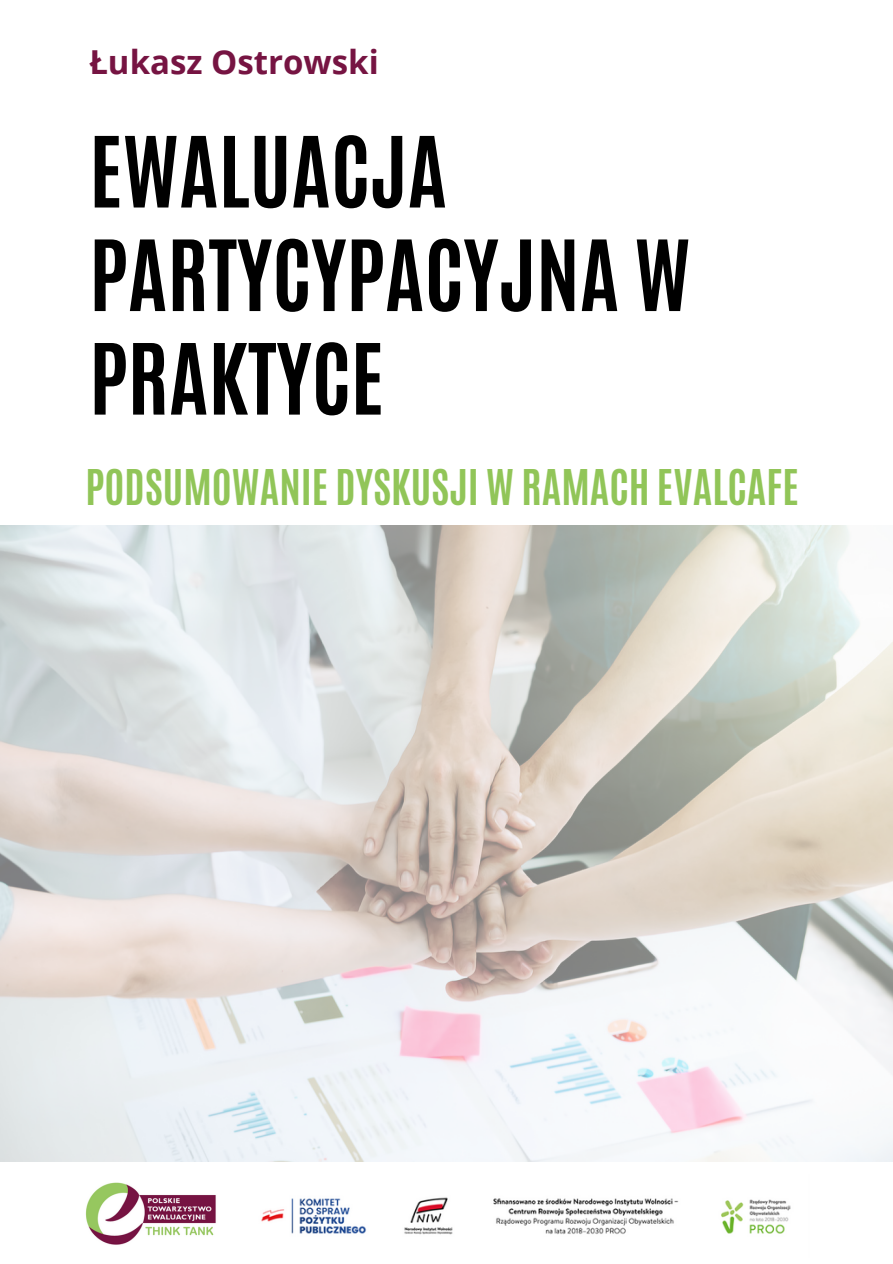
<style>
.page{position:relative;width:893px;height:1264px;background:#fff}
.page>*{position:absolute;margin:0;border:0;box-sizing:border-box;transform-origin:0 0}
.t1{font:700 83.25px/103.5px "Antonio";color:#000}
.t2{font:700 41.1px "Antonio";color:#91c558}
.t3{font:700 33px "Open Sans";color:#761442}
</style>
<div class="page">
<img style="left:86px;top:1182px;width:130px;height:63px">
<img style="left:261px;top:1197px;width:530px;height:38px">
<img style="left:0;top:525px;width:892px;height:636px">
<p class="t3" style="left:89px;top:39px;width:291px">Łukasz Ostrowski</p>
<h2 class="t1" style="left:89px;top:120px;width:602px">EWALUACJA<br>PARTYCYPACYJNA W<br>PRAKTYCE</h2>
<p class="t2" style="left:86px;top:458px;width:714px">PODSUMOWANIE DYSKUSJI W RAMACH EVALCAFE</p>
</div>
